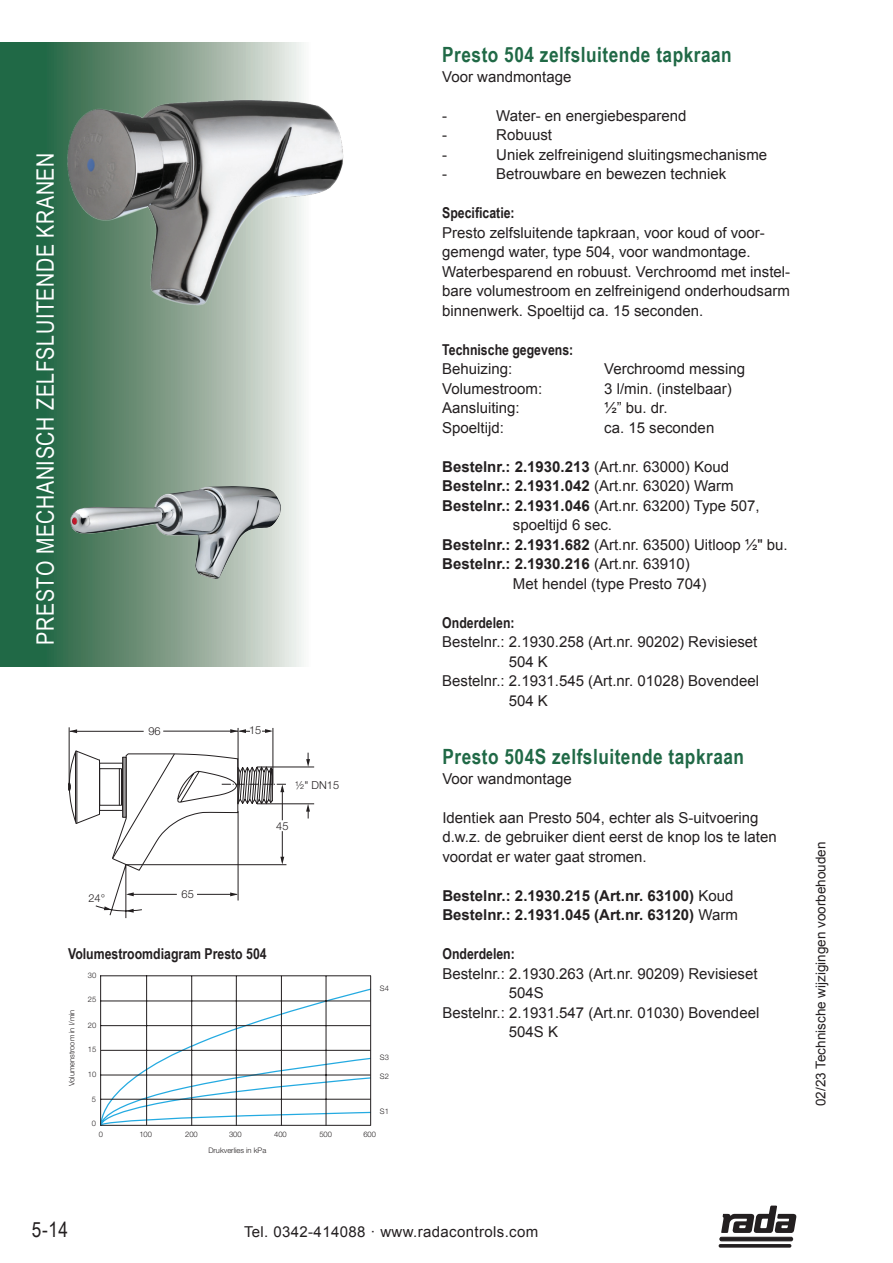
<style>
.page{position:relative;width:893px;height:1263px;background:#fff}
.page>*{position:absolute;margin:0;border:0;box-sizing:border-box;transform-origin:0 0}
.t1{font:24px "Arial Narrow";letter-spacing:.025em;color:#fff}
.t2{font:700 21px "Arial Narrow";letter-spacing:.025em;color:#206946}
.t3{font:21px "Arial Narrow";color:#231f20}
.t4{font:15px/19.5px "Arial";color:#231f20}
.t5{font:700 15px/19.5px "Arial";color:#231f20}
.t6{font:700 15px "Arial Narrow";color:#231f20}
.t7{font:15px "Arial";letter-spacing:.025em;color:#231f20}
.t8{font:13.5px "Arial";color:#231f20}
.t9{font:300 10.95px "Helvetica Neue LT Std";color:#231f20}
.t10{font:300 7.65px "Helvetica Neue LT Std";color:#231f20}
.s1{font-weight:400}
.s2{font-weight:700}
</style>
<div class="page">
<svg style="left:0;top:43px;width:304px;height:623px;background:#6a937c"></svg>
<div style="left:720px;top:1237px;width:73px;height:4px;background:#292526;border:1px solid #231f20;border-radius:2px"></div>
<hr style="left:719px;top:1244px;width:72px;height:3px;background:#231f20;border-radius:2px">
<svg style="left:721px;top:1205px;width:75px;height:28px"></svg>
<hr style="left:257px;top:767px;width:57px;height:1px;background:#231f20">
<hr style="left:257px;top:803px;width:57px;height:1px;background:#231f20">
<svg style="left:306px;top:753px;width:4px;height:14px"></svg>
<svg style="left:306px;top:804px;width:4px;height:14px"></svg>
<svg style="left:68px;top:727px;width:219px;height:191px"></svg>
<svg style="left:100px;top:988px;width:272px;height:138px"></svg>
<hr style="left:101px;top:1125px;width:269px;height:1px;background:#231f20">
<hr style="left:100px;top:976px;width:1px;height:149px;background:#231f20">
<hr style="left:101px;top:975px;width:270px;height:1px;background:#231f20">
<hr style="left:101px;top:1025px;width:269px;height:1px;background:#231f20">
<hr style="left:101px;top:1001px;width:269px;height:1px;background:#231f20">
<hr style="left:101px;top:1050px;width:269px;height:1px;background:#231f20">
<hr style="left:101px;top:1075px;width:269px;height:1px;background:#231f20">
<hr style="left:101px;top:1099px;width:269px;height:1px;background:#231f20">
<hr style="left:146px;top:976px;width:1px;height:149px;background:#231f20">
<hr style="left:281px;top:976px;width:1px;height:149px;background:#231f20">
<hr style="left:236px;top:976px;width:1px;height:149px;background:#231f20">
<hr style="left:191px;top:976px;width:1px;height:149px;background:#231f20">
<hr style="left:326px;top:976px;width:1px;height:149px;background:#231f20">
<hr style="left:370px;top:976px;width:1px;height:149px;background:#231f20">
<img style="left:60px;top:82px;width:284px;height:243px">
<img style="left:70px;top:486px;width:211px;height:94px">
<h1 class="t1" style="left:28px;top:645px;width:494px;rotate:-90deg">PRESTO MECHANISCH ZELFSLUITENDE KRANEN</h1>
<p class="t9" style="left:148px;top:724px;width:14px">96</p>
<p class="t9" style="left:249px;top:724px;width:14px">15</p>
<p class="t9" style="left:295px;top:778px;width:45px">½" DN15</p>
<p class="t9" style="left:276px;top:819px;width:14px">45</p>
<p class="t9" style="left:88px;top:892px;width:18px">24°</p>
<p class="t9" style="left:182px;top:887px;width:14px">65</p>
<p class="t6" style="left:68px;top:942px;width:200px">Volumestroomdiagram Presto 504</p>
<p class="t10" style="left:67px;top:1086px;width:78px;rotate:-90deg">Volumenstroom in l/min</p>
<p class="t10" style="left:88px;top:971px;width:10px">30</p>
<p class="t10" style="left:88px;top:995px;width:10px">25</p>
<p class="t10" style="left:88px;top:1020px;width:10px">20</p>
<p class="t10" style="left:88px;top:1044px;width:10px">15</p>
<p class="t10" style="left:88px;top:1069px;width:10px">10</p>
<p class="t10" style="left:92px;top:1094px;width:6px">5</p>
<p class="t10" style="left:92px;top:1119px;width:6px">0</p>
<p class="t10" style="left:380px;top:983px;width:11px">S4</p>
<p class="t10" style="left:380px;top:1052px;width:11px">S3</p>
<p class="t10" style="left:380px;top:1072px;width:11px">S2</p>
<p class="t10" style="left:380px;top:1107px;width:11px">S1</p>
<p class="t10" style="left:99px;top:1129px;width:6px">0</p>
<p class="t10" style="left:139px;top:1130px;width:14px">100</p>
<p class="t10" style="left:185px;top:1130px;width:14px">200</p>
<p class="t10" style="left:229px;top:1130px;width:14px">300</p>
<p class="t10" style="left:274px;top:1130px;width:14px">400</p>
<p class="t10" style="left:319px;top:1130px;width:14px">500</p>
<p class="t10" style="left:363px;top:1130px;width:14px">600</p>
<p class="t10" style="left:208px;top:1145px;width:59px">Drukverlies in kPa</p>
<h2 class="t2" style="left:442px;top:39px;width:291px">Presto 504 zelfsluitende tapkraan</h2>
<p class="t4" style="left:442px;top:66px;width:131px">Voor wandmontage</p>
<p class="t4" style="left:442px;top:105px;width:6px">-</p>
<p class="t4" style="left:496px;top:105px;width:192px">Water- en energiebesparend</p>
<p class="t4" style="left:442px;top:125px;width:6px">-</p>
<p class="t4" style="left:496px;top:125px;width:57px">Robuust</p>
<p class="t4" style="left:442px;top:144px;width:6px">-</p>
<p class="t4" style="left:496px;top:144px;width:272px">Uniek zelfreinigend sluitingsmechanisme</p>
<p class="t4" style="left:442px;top:164px;width:6px">-</p>
<p class="t4" style="left:496px;top:164px;width:232px">Betrouwbare en bewezen techniek</p>
<p class="t6" style="left:442px;top:201px;width:74px">Specificatie:</p>
<p class="t4" style="left:442px;top:222px;width:349px">Presto zelfsluitende tapkraan, voor koud of voor&shy;gemengd water, type 504, voor wandmontage.<br>Waterbesparend en robuust. Verchroomd met instel&shy;bare volumestroom en zelfreinigend onderhoudsarm binnenwerk. Spoeltijd ca. 15 seconden.</p>
<p class="t6" style="left:442px;top:338px;width:133px">Technische gegevens:</p>
<p class="t4" style="left:442px;top:359px;width:72px">Behuizing:</p>
<p class="t4" style="left:604px;top:359px;width:142px">Verchroomd messing</p>
<p class="t4" style="left:442px;top:378px;width:102px">Volumestroom:</p>
<p class="t4" style="left:604px;top:378px;width:129px">3 l/min. (instelbaar)</p>
<p class="t4" style="left:442px;top:398px;width:79px">Aansluiting:</p>
<p class="t4" style="left:604px;top:398px;width:65px">½” bu. dr.</p>
<p class="t4" style="left:442px;top:417px;width:63px">Spoeltijd:</p>
<p class="t4" style="left:604px;top:417px;width:112px">ca. 15 seconden</p>
<p class="t5" style="left:442px;top:457px;width:288px">Bestelnr.: 2.1930.213 <span class="s1">(Art.nr. 63000) Koud</span></p>
<p class="t5" style="left:442px;top:476px;width:293px">Bestelnr.: 2.1931.042 <span class="s1">(Art.nr. 63020) Warm</span></p>
<p class="t4" style="left:442px;top:495px;width:319px"><span class="s2">Bestelnr.: 2.1931.046</span> (Art.nr. 63200) Type 507,</p>
<p class="t4" style="left:513px;top:515px;width:101px">spoeltijd 6 sec.</p>
<p class="t4" style="left:442px;top:534px;width:347px"><span class="s2">Bestelnr.: 2.1931.682</span> (Art.nr. 63500) Uitloop ½" bu.</p>
<p class="t5" style="left:442px;top:554px;width:249px">Bestelnr.: 2.1930.216 <span class="s1">(Art.nr. 63910)</span></p>
<p class="t4" style="left:513px;top:573px;width:195px">Met hendel (type Presto 704)</p>
<p class="t6" style="left:442px;top:611px;width:74px">Onderdelen:</p>
<p class="t4" style="left:442px;top:632px;width:317px">Bestelnr.: 2.1930.258 (Art.nr. 90202) Revisieset</p>
<p class="t4" style="left:509px;top:651px;width:41px">504 K</p>
<p class="t4" style="left:442px;top:671px;width:318px">Bestelnr.: 2.1931.545 (Art.nr. 01028) Bovendeel</p>
<p class="t4" style="left:509px;top:690px;width:41px">504 K</p>
<h2 class="t2" style="left:442px;top:741px;width:303px">Presto 504S zelfsluitende tapkraan</h2>
<p class="t4" style="left:442px;top:768px;width:131px">Voor wandmontage</p>
<p class="t4" style="left:442px;top:807px;width:336px">Identiek aan Presto 504, echter als S-uitvoering d.w.z. de gebruiker dient eerst de knop los te laten voordat er water gaat stromen.</p>
<p class="t5" style="left:442px;top:886px;width:297px">Bestelnr.: 2.1930.215 (Art.nr. 63100) <span class="s1">Koud<br></span>Bestelnr.: 2.1931.045 (Art.nr. 63120) <span class="s1">Warm</span></p>
<p class="t6" style="left:442px;top:942px;width:74px">Onderdelen:</p>
<p class="t4" style="left:442px;top:963px;width:317px">Bestelnr.: 2.1930.263 (Art.nr. 90209) Revisieset</p>
<p class="t4" style="left:509px;top:983px;width:37px">504S</p>
<p class="t4" style="left:442px;top:1002px;width:318px">Bestelnr.: 2.1931.547 (Art.nr. 01030) Bovendeel</p>
<p class="t4" style="left:509px;top:1022px;width:51px">504S K</p>
<p class="t8" style="left:812px;top:1106px;width:266px;rotate:-90deg">02/23 Technische wijzigingen voorbehouden</p>
<h2 class="t3" style="left:32px;top:1215px;width:38px">5-14</h2>
<p class="t7" style="left:244px;top:1222px;width:296px">Tel. 0342-414088 · www.radacontrols.com</p>
</div>
